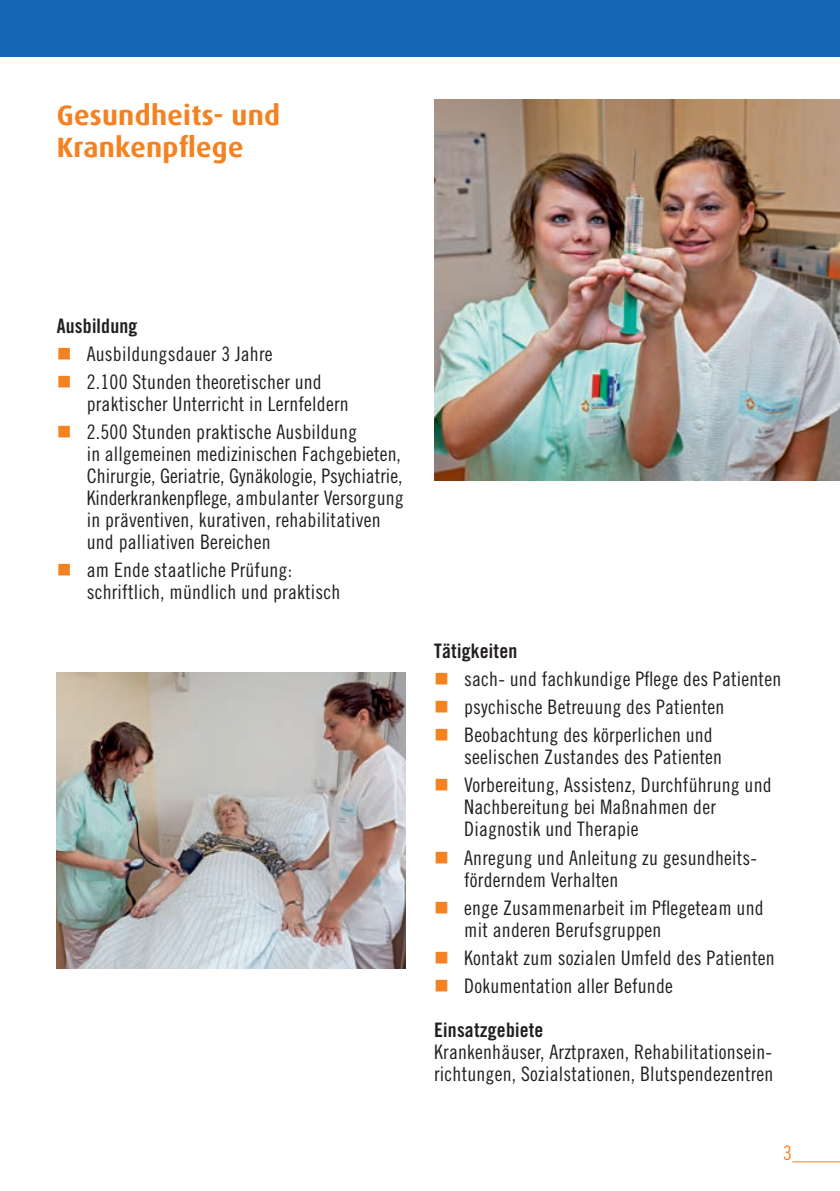
<style>
.page{position:relative;width:840px;height:1191px;background:#fff}
.page>*{position:absolute;margin:0;border:0;box-sizing:border-box;transform-origin:0 0}
.t1{font:700 28px/32px "Dax";letter-spacing:.01em;color:#f58220}
.t2{font:20px/22px "Trade Gothic Cond Eighteen";letter-spacing:.01em;color:#231f20}
.t3{font:20px "Trade Gothic Bold Cond Twenty";letter-spacing:.01em;color:#231f20}
.t4{font:20px "Trade Gothic Cond Eighteen";color:#f58220}
.s1{color:#f58220}
</style>
<div class="page">
<hr style="left:791px;top:1161px;width:48px;height:1px;background:#f58220">
<div style="left:0;top:0;width:839px;height:57px;background:#1768b4"></div>
<img style="left:434px;top:100px;width:405px;height:380px">
<img style="left:57px;top:672px;width:348px;height:296px">
<h1 class="t1" style="left:57px;top:99px;width:225px">Gesundheits- und<br>Krankenpflege</h1>
<p class="t3" style="left:57px;top:313px;width:82px">Ausbildung</p>
<p class="t2" style="left:57px;top:342px;width:217px"><span class="s1">■</span> Ausbildungsdauer 3 Jahre</p>
<p class="t2" style="left:87px;top:370px;width:263px;text-indent:-30px"><span class="s1">■</span> 2.100 Stunden theoretischer und praktischer Unterricht in Lernfeldern</p>
<p class="t2" style="left:87px;top:420px;width:318px;text-indent:-30px"><span class="s1">■</span> 2.500 Stunden praktische Ausbildung<br>in allgemeinen medizinischen Fachgebieten, Chirurgie, Geriatrie, Gynäkologie, Psychiatrie, Kinderkrankenpflege, ambulanter Versorgung in präventiven, kurativen, rehabilitativen und palliativen Bereichen</p>
<p class="t2" style="left:87px;top:558px;width:255px;text-indent:-30px"><span class="s1">■</span> am Ende staatliche Prüfung: schriftlich, mündlich und praktisch</p>
<p class="t3" style="left:434px;top:639px;width:85px">Tätigkeiten</p>
<p class="t2" style="left:434px;top:668px;width:348px"><span class="s1">■</span> sach- und fachkundige Pflege des Patienten</p>
<p class="t2" style="left:434px;top:696px;width:291px"><span class="s1">■</span> psychische Betreuung des Patienten</p>
<p class="t2" style="left:464px;top:724px;width:259px;text-indent:-30px"><span class="s1">■</span> Beobachtung des körperlichen und seelischen Zustandes des Patienten</p>
<p class="t2" style="left:464px;top:774px;width:309px;text-indent:-30px"><span class="s1">■</span> Vorbereitung, Assistenz, Durchführung und<br>Nachbereitung bei Maßnahmen der<br>Diagnostik und Therapie</p>
<p class="t2" style="left:464px;top:846px;width:294px;text-indent:-30px"><span class="s1">■</span> Anregung und Anleitung zu gesundheits&shy;förderndem Verhalten</p>
<p class="t2" style="left:464px;top:896px;width:301px;text-indent:-30px"><span class="s1">■</span> enge Zusammenarbeit im Pflegeteam und mit anderen Berufsgruppen</p>
<p class="t2" style="left:434px;top:946px;width:342px"><span class="s1">■</span> Kontakt zum sozialen Umfeld des Patienten</p>
<p class="t2" style="left:434px;top:974px;width:240px"><span class="s1">■</span> Dokumentation aller Befunde</p>
<p class="t3" style="left:434px;top:1017px;width:111px">Einsatzgebiete</p>
<p class="t2" style="left:434px;top:1040px;width:340px">Krankenhäuser, Arztpraxen, Rehabilitationsein&shy;richtungen, Sozialstationen, Blutspendezentren</p>
<p class="t4" style="left:782px;top:1140px;width:10px">3</p>
</div>
